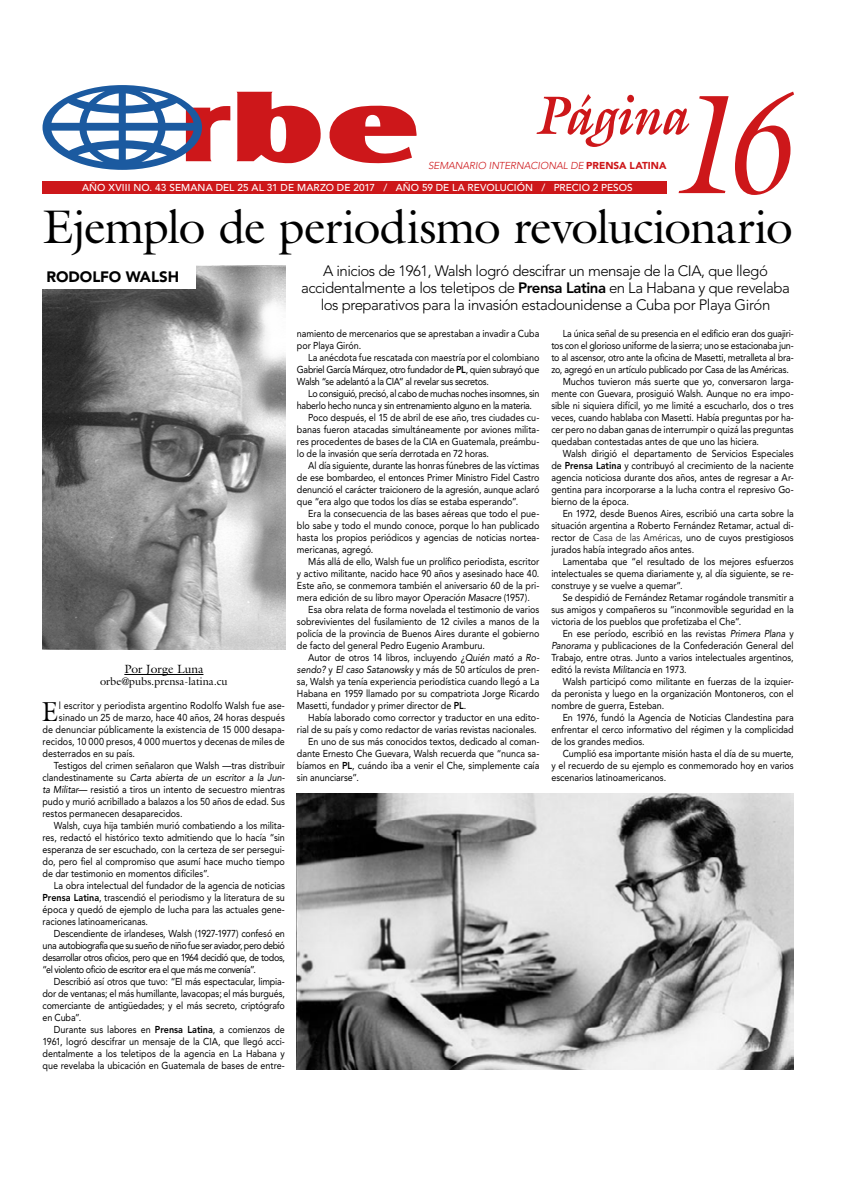
<style>
.page{position:relative;width:842px;height:1191px;background:#fff}
.page>*{position:absolute;margin:0;border:0;box-sizing:border-box;transform-origin:0 0}
.titulo_arriba{font:47.6px "Galliard";letter-spacing:-.02em;color:#000}
.Capitular{font:27.6px "Galliard";color:#000;scale:.9 1}
.Bajante_o_sumario{font:300 15px/17px "Avenir";letter-spacing:-.03em;color:#000;text-align:center}
.Epigrafe-arriba{font:900 15px "Avenir";letter-spacing:-.005em;color:#000}
.Credito-Autor{font:12px "Galliard";color:#000}
.Credito-Corresponsal{font:11px "Galliard";color:#000}
.CUERPO_de_texto{font:10px/12px "Avenir";letter-spacing:-.005em;color:#000;text-align:justify;scale:.9 1}
.Capitular-2{font:10px "Avenir";letter-spacing:.005em;color:#000;scale:.9 1}
.CUERPO_de_texto-2{font:10px/12px "Avenir";letter-spacing:-.035em;color:#000;scale:.9 1}
.t1{font:500 10px "Avenir";letter-spacing:.005em;color:#fff}
.t2{font:italic 300 10px "Avenir";letter-spacing:-.01em;color:#cd171a}
.s1{font-weight:900;font-style:normal}
.s2{font-weight:800}
.s3{font-style:italic}
.s4{font-weight:300}
</style>
<div class="page">
<div style="left:43px;top:181px;width:624px;height:12px;background:#cd171a"></div>
<svg style="left:43px;top:85px;width:374px;height:85px"></svg>
<svg style="left:536px;top:92px;width:258px;height:103px"></svg>
<img style="left:43px;top:265px;width:242px;height:384px">
<div style="left:41px;top:263px;width:155px;height:26px;background:#fff"></div>
<hr style="left:124px;top:674px;width:79px;height:1px;background:#000">
<img style="left:297px;top:793px;width:497px;height:276px">
<p class="t2" style="left:428px;top:160px;width:240px">SEMANARIO INTERNACIONAL DE <span class="s1">PRENSA LATINA</span></p>
<p class="t1" style="left:82px;top:182px;width:552px">AÑO XVIII NO. 43 SEMANA DEL 25 AL 31 DE MARZO DE 2017 / AÑO 59 DE LA REVOLUCIÓN / PRECIO 2 PESOS</p>
<p class="titulo_arriba" style="left:43px;top:197px;width:752px">Ejemplo de periodismo revolucionario</p>
<p class="Epigrafe-arriba" style="left:46px;top:268px;width:134px">RODOLFO WALSH</p>
<p class="Bajante_o_sumario" style="left:301px;top:263px;width:490px">A inicios de 1961, Walsh logró descifrar un mensaje de la CIA, que llegó accidentalmente a los teletipos de <span class="s2">Prensa Latina</span> en La Habana y que revelaba los preparativos para la invasión estadounidense a Cuba por Playa Girón</p>
<p class="Credito-Autor" style="left:124px;top:661px;width:81px">Por Jorge Luna</p>
<p class="Credito-Corresponsal" style="left:100px;top:674px;width:129px">orbe@pubs.prensa-latina.cu</p>
<p class="Capitular" style="left:42px;top:694px;width:20px">E</p>
<p class="Capitular-2" style="left:59px;top:700px;width:253px">l escritor y periodista argentino Rodolfo Walsh fue ase-</p>
<p class="Capitular-2" style="left:59px;top:712px;width:253px">sinado un 25 de marzo, hace 40 años, 24 horas después</p>
<p class="Capitular-2" style="left:43px;top:724px;width:271px">de denunciar públicamente la existencia de 15 000 desapa-</p>
<p class="Capitular-2" style="left:43px;top:736px;width:271px">recidos, 10 000 presos, 4 000 muertos y decenas de miles de</p>
<p class="Capitular-2" style="left:43px;top:748px;width:104px">desterrados en su país.</p>
<p class="CUERPO_de_texto" style="left:43px;top:760px;width:271px;text-indent:11px">Testigos del crimen señalaron que Walsh —tras distribuir clandestinamente su <span class="s3">Carta abierta de un escritor a la Jun&shy;ta Militar</span>— resistió a tiros un intento de secuestro mientras pudo y murió acribillado a balazos a los 50 años de edad. Sus restos permanecen desaparecidos.</p>
<p class="CUERPO_de_texto" style="left:43px;top:820px;width:271px;text-indent:11px">Walsh, cuya hija también murió combatiendo a los milita&shy;res, redactó el histórico texto admitiendo que lo hacía “sin esperanza de ser escuchado, con la certeza de ser persegui&shy;do, pero fiel al compromiso que asumí hace mucho tiempo de dar testimonio en momentos difíciles”.</p>
<p class="CUERPO_de_texto" style="left:43px;top:880px;width:271px;text-indent:11px">La obra intelectual del fundador de la agencia de noticias <span class="s2">Prensa Latina</span>, trascendió el periodismo y la literatura de su época y quedó de ejemplo de lucha para las actuales gene&shy;raciones latinoamericanas.</p>
<p class="CUERPO_de_texto" style="left:43px;top:928px;width:271px;text-indent:11px">Descendiente de irlandeses, Walsh (1927-1977) confesó en una autobiografía que su sueño de niño fue ser aviador, pero debió desarrollar otros oficios, pero que en 1964 decidió que, de todos, “el violento oficio de escritor era el que más me convenía”.</p>
<p class="CUERPO_de_texto" style="left:43px;top:976px;width:271px;text-indent:11px">Describió así otros que tuvo: “El más espectacular, limpia&shy;dor de ventanas; el más humillante, lavacopas; el más burgués, comerciante de antigüedades; y el más secreto, criptógrafo en Cuba”.</p>
<p class="CUERPO_de_texto" style="left:43px;top:1024px;width:271px;text-indent:11px">Durante sus labores en <span class="s2">Prensa Latina</span>, a comienzos de 1961, logró descifrar un mensaje de la CIA, que llegó acci&shy;dentalmente a los teletipos de la agencia en La Habana y que revelaba la ubicación en Guatemala de bases de entre-</p>
<p class="CUERPO_de_texto" style="left:297px;top:328px;width:271px">namiento de mercenarios que se aprestaban a invadir a Cuba por Playa Girón.</p>
<p class="CUERPO_de_texto" style="left:297px;top:352px;width:271px;text-indent:11px">La anécdota fue rescatada con maestría por el colombiano Gabriel García Márquez, otro fundador de <span class="s2">PL</span>, quien subrayó que Walsh “se adelantó a la CIA” al revelar sus secretos.</p>
<p class="CUERPO_de_texto-2" style="left:297px;top:388px;width:271px;text-indent:11px">Lo consiguió, precisó, al cabo de muchas noches insomnes, sin haberlo hecho nunca y sin entrenamiento alguno en la materia.</p>
<p class="CUERPO_de_texto" style="left:297px;top:412px;width:271px;text-indent:11px">Poco después, el 15 de abril de ese año, tres ciudades cu&shy;banas fueron atacadas simultáneamente por aviones milita&shy;res procedentes de bases de la CIA en Guatemala, preámbu&shy;lo de la invasión que sería derrotada en 72 horas.</p>
<p class="CUERPO_de_texto" style="left:297px;top:460px;width:271px;text-indent:11px">Al día siguiente, durante las honras fúnebres de las víctimas de ese bombardeo, el entonces Primer Ministro Fidel Castro denunció el carácter traicionero de la agresión, aunque aclaró que “era algo que todos los días se estaba esperando”.</p>
<p class="CUERPO_de_texto" style="left:297px;top:508px;width:271px;text-indent:11px">Era la consecuencia de las bases aéreas que todo el pue&shy;blo sabe y todo el mundo conoce, porque lo han publicado hasta los propios periódicos y agencias de noticias nortea&shy;mericanas, agregó.</p>
<p class="CUERPO_de_texto" style="left:297px;top:556px;width:271px;text-indent:11px">Más allá de ello, Walsh fue un prolífico periodista, escritor y activo militante, nacido hace 90 años y asesinado hace 40.<br>Este año, se conmemora también el aniversario 60 de la pri&shy;mera edición de su libro mayor <span class="s3">Operación Masacre</span> (1957).</p>
<p class="CUERPO_de_texto" style="left:297px;top:604px;width:271px;text-indent:11px">Esa obra relata de forma novelada el testimonio de varios sobrevivientes del fusilamiento de 12 civiles a manos de la policía de la provincia de Buenos Aires durante el gobierno de facto del general Pedro Eugenio Aramburu.</p>
<p class="CUERPO_de_texto" style="left:297px;top:652px;width:271px;text-indent:11px">Autor de otros 14 libros, incluyendo <span class="s3">¿Quién mató a Ro&shy;sendo?</span> y <span class="s3">El caso Satanowsky</span> y más de 50 artículos de pren&shy;sa, Walsh ya tenía experiencia periodística cuando llegó a La Habana en 1959 llamado por su compatriota Jorge Ricardo Masetti, fundador y primer director de <span class="s2">PL</span>.</p>
<p class="CUERPO_de_texto" style="left:297px;top:712px;width:271px;text-align:right">Había laborado como corrector y traductor en una edito&shy;rial de su país y como redactor de varias revistas nacionales.</p>
<p class="CUERPO_de_texto" style="left:297px;top:736px;width:271px;text-indent:11px">En uno de sus más conocidos textos, dedicado al coman&shy;dante Ernesto Che Guevara, Walsh recuerda que “nunca sa&shy;bíamos en <span class="s2">PL</span>, cuándo iba a venir el Che, simplemente caía sin anunciarse”.</p>
<p class="CUERPO_de_texto" style="left:551px;top:328px;width:271px;text-indent:11px">La única señal de su presencia en el edificio eran dos guajiri&shy;tos con el glorioso uniforme de la sierra; uno se estacionaba jun&shy;to al ascensor, otro ante la oficina de Masetti, metralleta al bra&shy;zo, agregó en un artículo publicado por Casa de las Américas.</p>
<p class="CUERPO_de_texto" style="left:551px;top:376px;width:271px;text-indent:11px">Muchos tuvieron más suerte que yo, conversaron larga&shy;mente con Guevara, prosiguió Walsh. Aunque no era impo&shy;sible ni siquiera difícil, yo me limité a escucharlo, dos o tres veces, cuando hablaba con Masetti. Había preguntas por ha&shy;cer pero no daban ganas de interrumpir o quizá las preguntas quedaban contestadas antes de que uno las hiciera.</p>
<p class="CUERPO_de_texto" style="left:551px;top:448px;width:271px;text-indent:11px">Walsh dirigió el departamento de Servicios Especiales de <span class="s2">Prensa Latina</span> y contribuyó al crecimiento de la naciente agencia noticiosa durante dos años, antes de regresar a Ar&shy;gentina para incorporarse a la lucha contra el represivo Go&shy;bierno de la época.</p>
<p class="CUERPO_de_texto" style="left:551px;top:508px;width:271px;text-indent:11px">En 1972, desde Buenos Aires, escribió una carta sobre la situación argentina a Roberto Fernández Retamar, actual di&shy;rector de <span class="s4">Casa de las Américas</span>, uno de cuyos prestigiosos jurados había integrado años antes.</p>
<p class="CUERPO_de_texto" style="left:551px;top:556px;width:271px;text-indent:11px">Lamentaba que “el resultado de los mejores esfuerzos intelectuales se quema diariamente y, al día siguiente, se re&shy;construye y se vuelve a quemar”.</p>
<p class="CUERPO_de_texto" style="left:551px;top:592px;width:271px;text-indent:11px">Se despidió de Fernández Retamar rogándole transmitir a sus amigos y compañeros su “inconmovible seguridad en la victoria de los pueblos que profetizaba el Che”.</p>
<p class="CUERPO_de_texto" style="left:551px;top:628px;width:271px;text-indent:11px">En ese período, escribió en las revistas <span class="s3">Primera Plana</span> y <span class="s3">Panorama</span> y publicaciones de la Confederación General del Trabajo, entre otras. Junto a varios intelectuales argentinos, editó la revista <span class="s3">Militancia</span> en 1973.</p>
<p class="CUERPO_de_texto" style="left:551px;top:676px;width:271px;text-indent:11px">Walsh participó como militante en fuerzas de la izquier&shy;da peronista y luego en la organización Montoneros, con el nombre de guerra, Esteban.</p>
<p class="CUERPO_de_texto" style="left:551px;top:712px;width:271px;text-indent:11px">En 1976, fundó la Agencia de Noticias Clandestina para enfrentar el cerco informativo del régimen y la complicidad de los grandes medios.</p>
<p class="CUERPO_de_texto" style="left:551px;top:748px;width:271px;text-indent:11px">Cumplió esa importante misión hasta el día de su muerte, y el recuerdo de su ejemplo es conmemorado hoy en varios escenarios latinoamericanos.</p>
</div>
